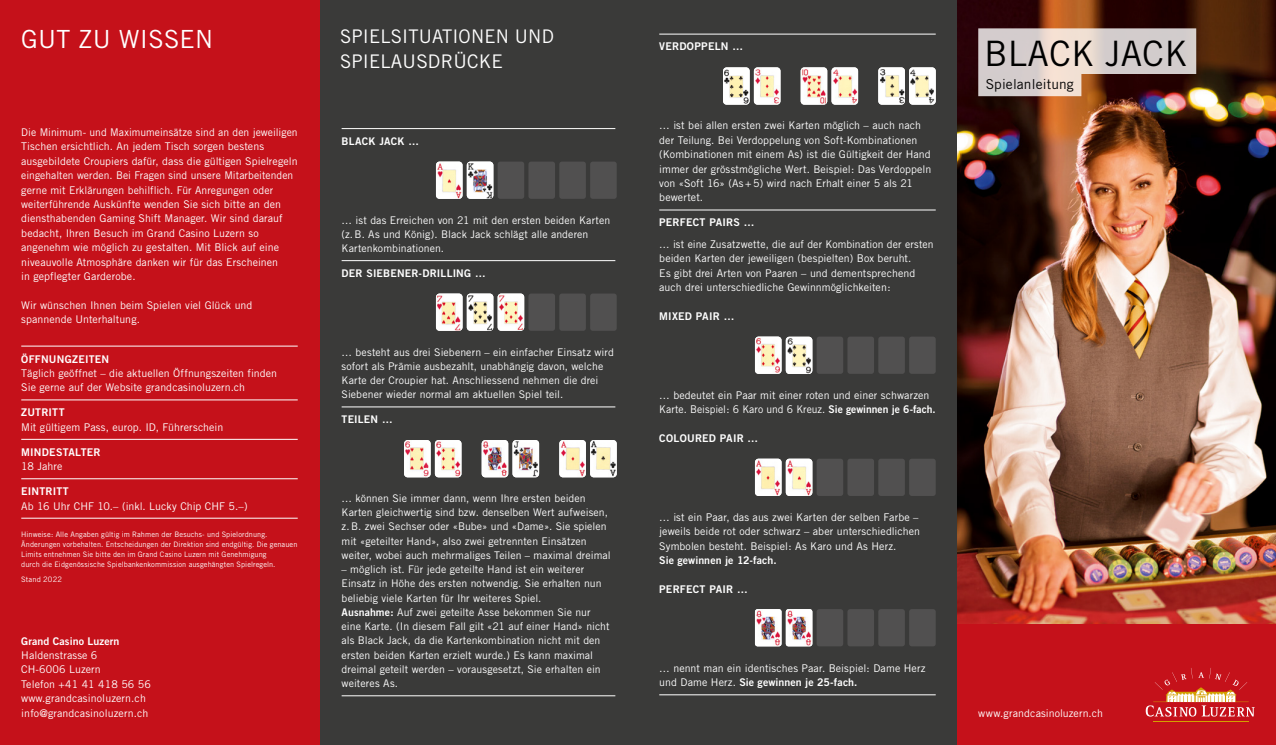
<style>
.page{position:relative;width:1276px;height:745px;background:#fff}
.page>*{position:absolute;margin:0;border:0;box-sizing:border-box;transform-origin:0 0}
.t1{font:35px "Trade Gothic";letter-spacing:.01em;color:#000}
.t2{font:25px "Trade Gothic";letter-spacing:.01em;color:#fff}
.t3{font:18.75px/25px "Trade Gothic";letter-spacing:.01em;color:#fff}
.t4{font:13.75px "Trade Gothic";letter-spacing:.01em;color:#000}
.t5{font:10.62px/14.4px "Trade Gothic";letter-spacing:.005em;color:#fff}
.t6{font:10.62px "Trade Gothic Bold Two";letter-spacing:.015em;color:#fff}
.t7{font:10.5px/14.2px "Trade Gothic";letter-spacing:.005em;color:#fff}
.t8{font:10.5px "Trade Gothic Bold Two";letter-spacing:.02em;color:#fff}
.t9{font:7.5px/10px "Trade Gothic";letter-spacing:.015em;color:#fff}
.s1{font-family:"Trade Gothic Bold Two"}
.s2{font-family:"Trade Gothic"}
</style>
<div class="page">
<div style="left:319px;top:0;width:638px;height:744px;background:#3a3a39"></div>
<div style="left:0;top:0;width:319px;height:744px;background:#c5111a"></div>
<img style="left:957px;top:0;width:319px;height:624px">
<div style="left:957px;top:624px;width:319px;height:120px;background:#c5111a"></div>
<hr style="left:21px;top:345px;width:277px;height:1px;background:#fff">
<hr style="left:21px;top:399px;width:277px;height:1px;background:#fff">
<hr style="left:21px;top:439px;width:277px;height:1px;background:#fff">
<hr style="left:21px;top:478px;width:277px;height:1px;background:#fff">
<hr style="left:21px;top:517px;width:277px;height:1px;background:#fff">
<hr style="left:342px;top:128px;width:273px;height:1px;background:#fff">
<hr style="left:342px;top:260px;width:273px;height:1px;background:#fff">
<hr style="left:342px;top:406px;width:273px;height:1px;background:#fff">
<hr style="left:342px;top:695px;width:273px;height:1px;background:#fff">
<hr style="left:659px;top:34px;width:276px;height:1px;background:#fff">
<hr style="left:659px;top:209px;width:276px;height:1px;background:#fff">
<hr style="left:659px;top:694px;width:276px;height:1px;background:#fff">
<img style="left:482px;top:440px;width:26px;height:37px">
<img style="left:512px;top:440px;width:27px;height:37px">
<img style="left:559px;top:440px;width:27px;height:37px">
<img style="left:590px;top:440px;width:27px;height:37px">
<img style="left:404px;top:440px;width:27px;height:37px">
<img style="left:435px;top:440px;width:26px;height:37px">
<div style="left:528px;top:161px;width:27px;height:38px;background:#515050;border-radius:3px"></div>
<div style="left:559px;top:161px;width:27px;height:38px;background:#515050;border-radius:3px"></div>
<div style="left:590px;top:161px;width:27px;height:38px;background:#515050;border-radius:3px"></div>
<div style="left:497px;top:161px;width:27px;height:38px;background:#515050;border-radius:3px"></div>
<img style="left:436px;top:161px;width:26px;height:38px">
<img style="left:467px;top:161px;width:26px;height:38px">
<img style="left:878px;top:67px;width:27px;height:38px">
<img style="left:800px;top:67px;width:27px;height:38px">
<img style="left:723px;top:67px;width:26px;height:38px">
<img style="left:754px;top:67px;width:26px;height:38px">
<img style="left:831px;top:67px;width:27px;height:38px">
<img style="left:909px;top:67px;width:26px;height:38px">
<div style="left:909px;top:458px;width:26px;height:37px;background:#515050;border-radius:3px"></div>
<div style="left:878px;top:458px;width:27px;height:37px;background:#515050;border-radius:3px"></div>
<div style="left:847px;top:458px;width:27px;height:37px;background:#515050;border-radius:3px"></div>
<div style="left:816px;top:458px;width:27px;height:37px;background:#515050;border-radius:3px"></div>
<img style="left:786px;top:458px;width:26px;height:37px">
<img style="left:755px;top:458px;width:26px;height:37px">
<div style="left:909px;top:608px;width:26px;height:38px;background:#515050;border-radius:3px"></div>
<div style="left:878px;top:608px;width:27px;height:38px;background:#515050;border-radius:3px"></div>
<div style="left:847px;top:608px;width:27px;height:38px;background:#515050;border-radius:3px"></div>
<div style="left:816px;top:608px;width:27px;height:38px;background:#515050;border-radius:3px"></div>
<img style="left:755px;top:609px;width:26px;height:37px">
<img style="left:786px;top:609px;width:26px;height:37px">
<div style="left:528px;top:293px;width:27px;height:37px;background:#515050;border-radius:3px"></div>
<div style="left:559px;top:293px;width:27px;height:37px;background:#515050;border-radius:3px"></div>
<div style="left:590px;top:293px;width:27px;height:37px;background:#515050;border-radius:3px"></div>
<img style="left:436px;top:293px;width:26px;height:37px">
<img style="left:467px;top:293px;width:26px;height:37px">
<img style="left:497px;top:293px;width:27px;height:37px">
<div style="left:909px;top:336px;width:26px;height:37px;background:#515050;border-radius:3px"></div>
<div style="left:878px;top:336px;width:27px;height:37px;background:#515050;border-radius:3px"></div>
<div style="left:847px;top:336px;width:27px;height:37px;background:#515050;border-radius:3px"></div>
<div style="left:816px;top:336px;width:27px;height:37px;background:#515050;border-radius:3px"></div>
<img style="left:755px;top:336px;width:26px;height:37px">
<img style="left:786px;top:336px;width:26px;height:38px">
<hr style="left:1153px;top:720px;width:95px;height:1px;background:#d49f00">
<svg style="left:1145px;top:668px;width:109px;height:48px"></svg>
<svg style="left:978px;top:28px;width:218px;height:68px;background:#c1b0ab"></svg>
<h2 class="t2" style="left:21px;top:24px;width:193px">GUT ZU WISSEN</h2>
<h3 class="t3" style="left:340px;top:23px;width:215px">SPIELSITUATIONEN UND<br>SPIELAUSDRÜCKE</h3>
<h1 class="t1" style="left:984px;top:32px;width:205px">BLACK JACK</h1>
<p class="t4" style="left:985px;top:76px;width:90px">Spielanleitung</p>
<p class="t6" style="left:659px;top:40px;width:85px">VERDOPPELN …</p>
<p class="t5" style="left:21px;top:125px;width:278px">Die Minimum- und Maximumeinsätze sind an den jeweiligen Tischen ersichtlich. An jedem Tisch sorgen bestens ausgebildete Croupiers dafür, dass die gültigen Spielregeln eingehalten werden. Bei Fragen sind unsere Mitarbeitenden gerne mit Erklärungen behilflich. Für Anregungen oder weiterführende Auskünfte wenden Sie sich bitte an den diensthabenden Gaming Shift Manager. Wir sind darauf bedacht, Ihren Besuch im Grand Casino Luzern so angenehm wie möglich zu gestalten. Mit Blick auf eine niveauvolle Atmosphäre danken wir für das Erscheinen<br>in gepflegter Garderobe.</p>
<p class="t5" style="left:21px;top:297px;width:233px">Wir wünschen Ihnen beim Spielen viel Glück und spannende Unterhaltung.</p>
<p class="t6" style="left:21px;top:352px;width:89px">ÖFFNUNGZEITEN</p>
<p class="t5" style="left:21px;top:365px;width:257px">Täglich geöffnet – die aktuellen Öffnungszeiten finden<br>Sie gerne auf der Website grandcasinoluzern.ch</p>
<p class="t6" style="left:21px;top:405px;width:45px">ZUTRITT</p>
<p class="t5" style="left:21px;top:419px;width:204px">Mit gültigem Pass, europ. ID, Führerschein</p>
<p class="t6" style="left:21px;top:445px;width:81px">MINDESTALTER</p>
<p class="t5" style="left:21px;top:458px;width:43px">18 Jahre</p>
<p class="t6" style="left:21px;top:484px;width:49px">EINTRITT</p>
<p class="t5" style="left:21px;top:498px;width:228px">Ab 16 Uhr CHF 10.– (inkl. Lucky Chip CHF 5.–)</p>
<p class="t9" style="left:21px;top:529px;width:278px">Hinweise: Alle Angaben gültig im Rahmen der Besuchs- und Spielordnung.<br>Änderungen vorbehalten. Entscheidungen der Direktion sind endgültig. Die genauen Limits entnehmen Sie bitte den im Grand Casino Luzern mit Genehmigung<br>durch die Eidgenössische Spielbankenkommission ausgehängten Spielregeln.</p>
<p class="t9" style="left:21px;top:574px;width:42px">Stand 2022</p>
<p class="t6" style="left:21px;top:633px;width:100px">Grand Casino Luzern</p>
<p class="t5" style="left:21px;top:647px;width:131px">Haldenstrasse 6<br>CH-6006 Luzern<br>Telefon +41 41 418 56 56 www.grandcasinoluzern.ch info@grandcasinoluzern.ch</p>
<p class="t8" style="left:342px;top:134px;width:79px">BLACK JACK …</p>
<p class="t7" style="left:342px;top:212px;width:270px">… ist das Erreichen von 21 mit den ersten beiden Karten (z.B. As und König). Black Jack schlägt alle anderen<br>Kartenkombinationen.</p>
<p class="t8" style="left:342px;top:266px;width:145px">DER SIEBENER-DRILLING …</p>
<p class="t7" style="left:342px;top:344px;width:274px">… besteht aus drei Siebenern – ein einfacher Einsatz wird sofort als Prämie ausbezahlt, unabhängig davon, welche Karte der Croupier hat. Anschliessend nehmen die drei Siebener wieder normal am aktuellen Spiel teil.</p>
<p class="t8" style="left:342px;top:412px;width:52px">TEILEN …</p>
<p class="t7" style="left:342px;top:490px;width:271px">… können Sie immer dann, wenn Ihre ersten beiden Karten gleichwertig sind bzw. denselben Wert aufweisen, z.B. zwei Sechser oder «Bube» und «Dame». Sie spielen mit «geteilter Hand», also zwei getrennten Einsätzen weiter, wobei auch mehrmaliges Teilen – maximal dreimal</p>
<p class="t7" style="left:342px;top:561px;width:269px">– möglich ist. Für jede geteilte Hand ist ein weiterer Einsatz in Höhe des ersten notwendig. Sie erhalten nun beliebig viele Karten für Ihr weiteres Spiel.<br><span class="s1">Ausnahme:</span> Auf zwei geteilte Asse bekommen Sie nur eine Karte. (In diesem Fall gilt «21 auf einer Hand» nicht als Black Jack, da die Kartenkombination nicht mit den ersten beiden Karten erzielt wurde.) Es kann maximal dreimal geteilt werden – vorausgesetzt, Sie erhalten ein weiteres As.</p>
<p class="t5" style="left:659px;top:118px;width:274px">… ist bei allen ersten zwei Karten möglich – auch nach der Teilung. Bei Verdoppelung von Soft-Kombinationen (Kombinationen mit einem As) ist die Gültigkeit der Hand immer der grösstmögliche Wert. Beispiel: Das Verdoppeln von «Soft 16» (As+5) wird nach Erhalt einer 5 als 21 bewertet.</p>
<p class="t6" style="left:659px;top:216px;width:97px">PERFECT PAIRS …</p>
<p class="t5" style="left:659px;top:237px;width:276px">… ist eine Zusatzwette, die auf der Kombination der ersten beiden Karten der jeweiligen (bespielten) Box beruht.<br>Es gibt drei Arten von Paaren – und dementsprechend auch drei unterschiedliche Gewinnmöglichkeiten:</p>
<p class="t6" style="left:659px;top:309px;width:77px">MIXED PAIR …</p>
<p class="t5" style="left:659px;top:387px;width:278px">… bedeutet ein Paar mit einer roten und einer schwarzen<br>Karte. Beispiel: 6 Karo und 6 Kreuz. <span class="s1">Sie gewinnen je 6-fach.</span></p>
<p class="t6" style="left:659px;top:431px;width:100px">COLOURED PAIR …</p>
<p class="t5" style="left:659px;top:509px;width:262px">… ist ein Paar, das aus zwei Karten der selben Farbe – jeweils beide rot oder schwarz – aber unterschiedlichen<br>Symbolen besteht. Beispiel: As Karo und As Herz.</p>
<p class="t6" style="left:659px;top:553px;width:119px">Sie gewinnen je 12-fach.</p>
<p class="t6" style="left:659px;top:582px;width:90px">PERFECT PAIR …</p>
<p class="t5" style="left:659px;top:660px;width:268px">… nennt man ein identisches Paar. Beispiel: Dame Herz</p>
<p class="t6" style="left:659px;top:675px;width:200px"><span class="s2">und Dame Herz.</span> Sie gewinnen je 25-fach.</p>
<p class="t5" style="left:978px;top:705px;width:126px">www.grandcasinoluzern.ch</p>
</div>
